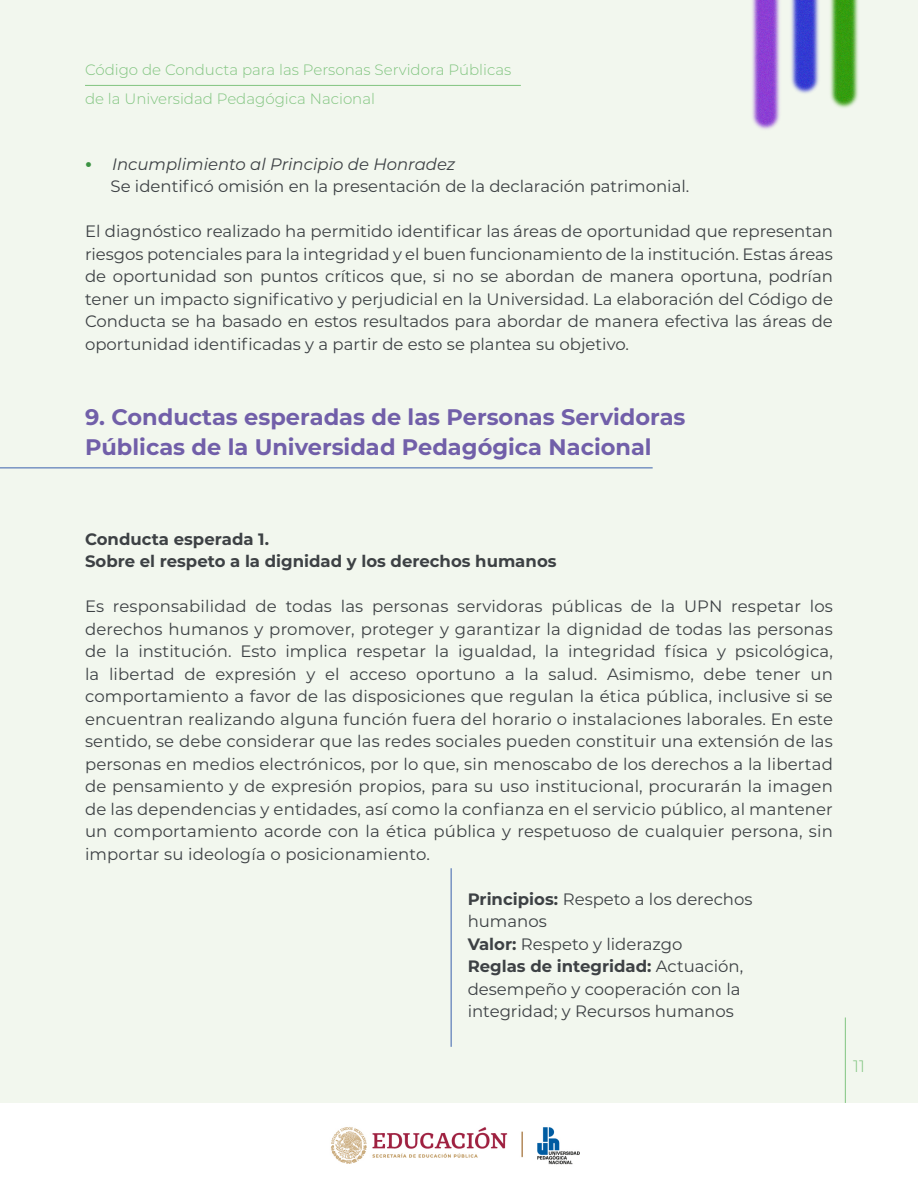
<style>
.page{position:relative;width:918px;height:1188px;background:#fff}
.page>*{position:absolute;margin:0;border:0;box-sizing:border-box;transform-origin:0 0}
.t1{font:700 22.5px "Montserrat";color:#715fa9}
.t2{font:16.5px/22.5px "Montserrat";color:#3d4144;text-align:justify}
.t3{font:700 16.5px "Montserrat";color:#3d4144}
.t4{font:italic 16.5px "Montserrat";color:#3d4144}
.t5{font:300 16.5px "Montserrat";color:#81c480}
.t6{font:300 15px/28.5px "Montserrat";color:#81c480}
.s1{font-weight:700;font-style:normal;font-size:19.5px;color:#3c9343}
.s2{font-weight:700}
</style>
<div class="page">
<div style="left:0;top:0;width:918px;height:1103px;background:#f2f7ee"></div>
<img style="left:331px;top:1127px;width:249px;height:38px">
<hr style="left:85px;top:85px;width:436px;height:1px;background:#81c480">
<img style="left:752px;top:0;width:107px;height:130px">
<hr style="left:845px;top:1017px;width:1px;height:86px;background:#81c480">
<hr style="left:0;top:468px;width:653px;height:1px;background:#3a61ad">
<hr style="left:451px;top:868px;width:1px;height:179px;background:#3a61ad">
<p class="t6" style="left:85px;top:55px;width:428px">Código de Conducta para las Personas Servidora Públicas de la Universidad Pedagógica Nacional</p>
<p class="t4" style="left:85px;top:153px;width:372px"><span class="s1">•</span> Incumplimiento al Principio de Honradez</p>
<p class="t2" style="left:111px;top:175px;width:580px">Se identificó omisión en la presentación de la declaración patrimonial.</p>
<p class="t2" style="left:85px;top:220px;width:749px">El diagnóstico realizado ha permitido identificar las áreas de oportunidad que representan riesgos potenciales para la integridad y el buen funcionamiento de la institución. Estas áreas de oportunidad son puntos críticos que, si no se abordan de manera oportuna, podrían tener un impacto significativo y perjudicial en la Universidad. La elaboración del Código de Conducta se ha basado en estos resultados para abordar de manera efectiva las áreas de oportunidad identificadas y a partir de esto se plantea su objetivo.</p>
<p class="t1" style="left:85px;top:401px;width:602px">9. Conductas esperadas de las Personas Servidoras</p>
<p class="t1" style="left:85px;top:431px;width:568px">Públicas de la Universidad Pedagógica Nacional</p>
<p class="t3" style="left:85px;top:527px;width:186px">Conducta esperada 1.</p>
<p class="t3" style="left:85px;top:550px;width:473px">Sobre el respeto a la dignidad y los derechos humanos</p>
<p class="t2" style="left:85px;top:595px;width:749px">Es responsabilidad de todas las personas servidoras públicas de la UPN respetar los derechos humanos y promover, proteger y garantizar la dignidad de todas las personas de la institución. Esto implica respetar la igualdad, la integridad física y psicológica, la libertad de expresión y el acceso oportuno a la salud. Asimismo, debe tener un comportamiento a favor de las disposiciones que regulan la ética pública, inclusive si se encuentran realizando alguna función fuera del horario o instalaciones laborales. En este sentido, se debe considerar que las redes sociales pueden constituir una extensión de las personas en medios electrónicos, por lo que, sin menoscabo de los derechos a la libertad de pensamiento y de expresión propios, para su uso institucional, procurarán la imagen de las dependencias y entidades, así como la confianza en el servicio público, al mantener un comportamiento acorde con la ética pública y respetuoso de cualquier persona, sin importar su ideología o posicionamiento.</p>
<p class="t2" style="left:468px;top:887px;width:286px"><span class="s2">Principios:</span> Respeto a los derechos humanos</p>
<p class="t2" style="left:468px;top:932px;width:216px"><span class="s2">Valor:</span> Respeto y liderazgo</p>
<p class="t2" style="left:468px;top:955px;width:277px;text-align:left"><span class="s2">Reglas de integridad:</span> Actuación, desempeño y cooperación con la integridad; y Recursos humanos</p>
<p class="t5" style="left:853px;top:1055px;width:13px">11</p>
</div>
